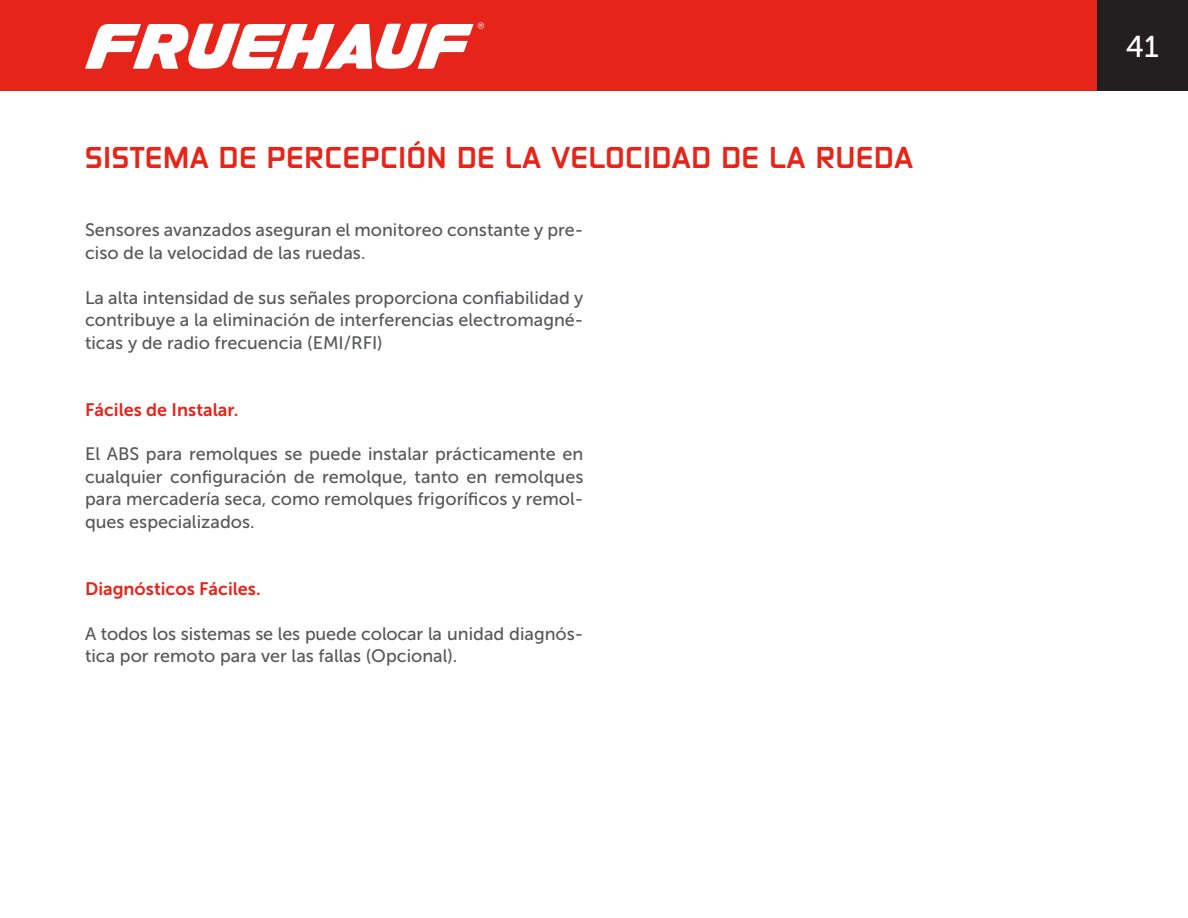
<style>
.page{position:relative;width:1188px;height:918px;background:#fff}
.page>*{position:absolute;margin:0;border:0;box-sizing:border-box;transform-origin:0 0}
.t1{font:30px "Museo Sans 500";color:#fff}
.t2{font:700 27px "Sol Pro";letter-spacing:.035em;color:#e72419}
.Texto{font:18px/22.5px "Museo Sans 500";color:#57585a}
.Texto-2{font:18px "Museo Sans 700";color:#e72419}
</style>
<div class="page">
<div style="left:0;top:0;width:1188px;height:91px;background:#e72419"></div>
<svg style="left:85px;top:22px;width:399px;height:47px"></svg>
<div style="left:1097px;top:0;width:91px;height:91px;background:#231f20"></div>
<p class="t2" style="left:85px;top:139px;width:829px">SISTEMA DE PERCEPCIÓN DE LA VELOCIDAD DE LA RUEDA</p>
<p class="Texto" style="left:85px;top:219px;width:500px">Sensores avanzados aseguran el monitoreo constante y pre&shy;ciso de la velocidad de las ruedas.</p>
<p class="Texto" style="left:85px;top:286px;width:500px;text-align:justify">La alta intensidad de sus señales proporciona confiabilidad y contribuye a la eliminación de interferencias electromagné&shy;ticas y de radio frecuencia (EMI/RFI)</p>
<p class="Texto-2" style="left:85px;top:400px;width:155px">Fáciles de Instalar.</p>
<p class="Texto" style="left:85px;top:443px;width:500px;text-align:justify">El ABS para remolques se puede instalar prácticamente en cualquier configuración de remolque, tanto en remolques para mercadería seca, como remolques frigoríficos y remol&shy;ques especializados.</p>
<p class="Texto-2" style="left:85px;top:579px;width:177px">Diagnósticos Fáciles.</p>
<p class="Texto" style="left:85px;top:622px;width:500px">A todos los sistemas se les puede colocar la unidad diagnós&shy;tica por remoto para ver las fallas (Opcional).</p>
<h1 class="t1" style="left:1126px;top:30px;width:34px">41</h1>
</div>
